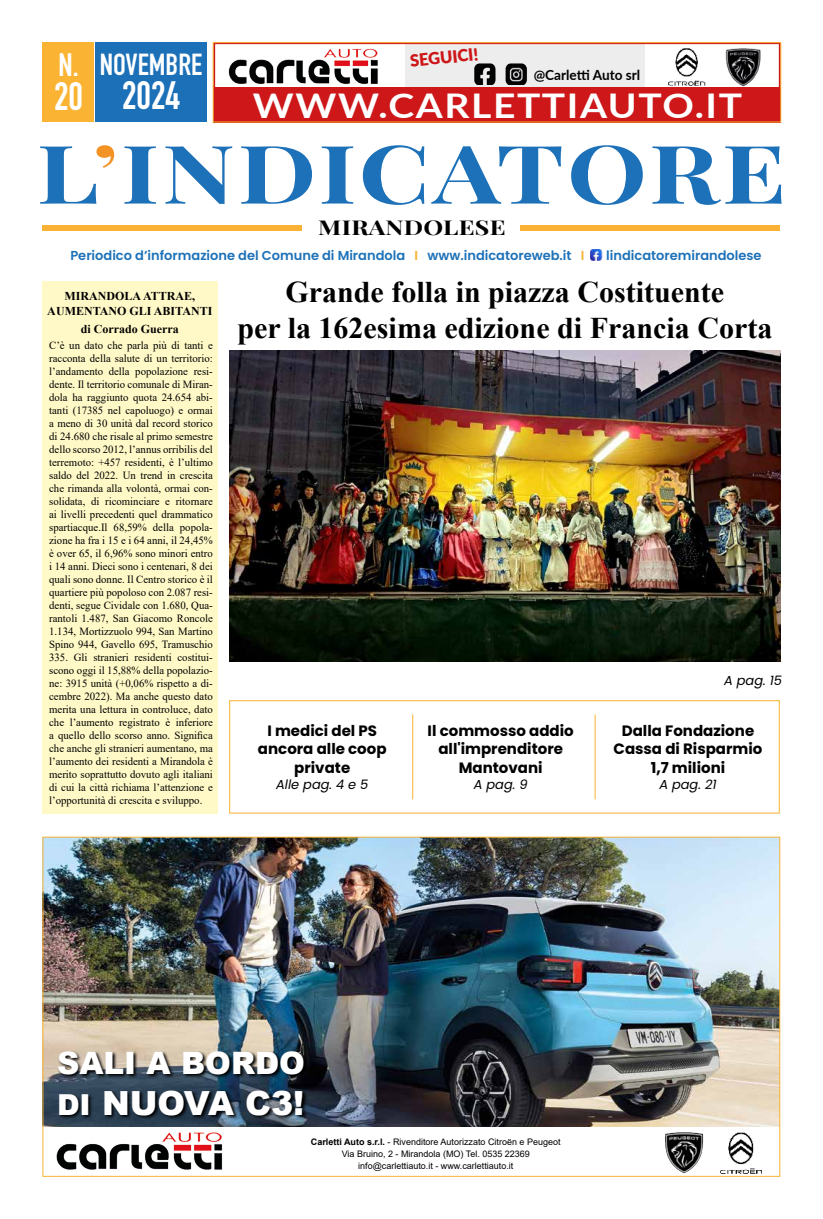
<style>
.page{position:relative;width:823px;height:1219px;background:#fff}
.page>*{position:absolute;margin:0;border:0;box-sizing:border-box;transform-origin:0 0}
.t1{font:700 81px "Playfair Display SC";letter-spacing:.025em;color:#1d71b8;scale:1.25 1}
.t2{font:700 39px "DIN Condensed";color:#fff}
.t3{font:700 34px "Lato";letter-spacing:.04em;color:#fff;scale:1.15 1}
.t4{font:900 33.3px "Arial";color:#fff}
.t5{font:700 32px "DIN Condensed";color:#fff}
.t6{font:900 30.9px "Arial";color:#fff}
.t7{font:700 30px/36px "Times New Roman";color:#000;text-align:center}
.t8{font:700 30px "DIN Condensed";color:#fff}
.t9{font:700 20px "Playfair Display SC";letter-spacing:.01em;color:#000;scale:1.25 1}
.t10{font:900 17px "Lato";color:#cd1719}
.t11{font:700 15px/18.6px "Poppins";color:#000;text-align:center}
.t12{font:700 14px "Lato";color:#000}
.t13{font:600 13px "Poppins";color:#1d71b8}
.t14{font:italic 13px "Poppins";color:#000}
.t15{font:700 12px/14.4px "Times New Roman";color:#000;text-align:center}
.t16{font:11px/13px "Times New Roman";color:#000;text-align:justify}
.t17{font:9px/12px "Arial";color:#000;text-align:center}
.s1{color:#f39325}
.s2{color:#f9b234}
.s3{font-size:28.9px}
.s4{font-weight:700}
</style>
<div class="page">
<div style="left:42px;top:42px;width:52px;height:79px;background:#fab333"></div>
<div style="left:95px;top:42px;width:112px;height:79px;background:#1c70b8"></div>
<svg style="left:214px;top:44px;width:564px;height:77px"></svg>
<img style="left:474px;top:63px;width:53px;height:22px">
<div style="left:212px;top:42px;width:568px;height:81px;border:1px solid #f9b234"></div>
<img style="left:56px;top:1132px;width:167px;height:38px">
<img style="left:720px;top:1132px;width:42px;height:42px">
<img style="left:665px;top:1132px;width:39px;height:42px">
<img style="left:44px;top:839px;width:733px;height:287px">
<svg style="left:57px;top:1051px;width:251px;height:69px;background:#303a43"></svg>
<div style="left:42px;top:225px;width:260px;height:6px;background:#f9b234"></div>
<div style="left:520px;top:225px;width:259px;height:6px;background:#f9b234"></div>
<svg style="left:590px;top:250px;width:12px;height:11px"></svg>
<div style="left:42px;top:281px;width:175px;height:533px;background:#fff9c7"></div>
<img style="left:229px;top:350px;width:550px;height:312px">
<div style="left:229px;top:700px;width:550px;height:114px;border:1px solid #f9b234"></div>
<hr style="left:594px;top:714px;width:1px;height:85px;background:#f9b234">
<hr style="left:412px;top:714px;width:1px;height:85px;background:#f9b234">
<h3 class="t5" style="left:58px;top:43px;width:22px">N.</h3>
<h2 class="t2" style="left:54px;top:70px;width:31px">20</h2>
<h3 class="t10" style="left:408px;top:48px;width:70px;rotate:-6deg">SEGUICI!</h3>
<h3 class="t8" style="left:100px;top:45px;width:104px">NOVEMBRE</h3>
<h2 class="t2" style="left:122px;top:70px;width:60px">2024</h2>
<h3 class="t3" style="left:253px;top:81px;width:426px">WWW.CARLETTIAUTO.IT</h3>
<p class="t12" style="left:533px;top:65px;width:108px">@Carletti Auto srl</p>
<h1 class="t1" style="left:37px;top:123px;width:600px">L<span class="s1">’</span>INDICATORE</h1>
<h3 class="t9" style="left:318px;top:215px;width:151px">MIRANDOLESE</h3>
<p class="t13" style="left:70px;top:248px;width:515px">Periodico d’informazione del Comune di Mirandola <span class="s2">I</span> www.indicatoreweb.it <span class="s2">I</span></p>
<p class="t13" style="left:606px;top:248px;width:157px">lindicatoremirandolese</p>
<p class="t15" style="left:47px;top:289px;width:166px">MIRANDOLA ATTRAE,<br>AUMENTANO GLI ABITANTI</p>
<p class="t15" style="left:81px;top:321px;width:99px">di Corrado Guerra</p>
<p class="t16" style="left:49px;top:338px;width:165px">C’è un dato che parla più di tanti e racconta della salute di un territorio: l’andamento della popolazione resi&shy;dente. Il territorio comunale di Miran&shy;dola ha raggiunto quota 24.654 abi&shy;tanti (17385 nel capoluogo) e ormai a meno di 30 unità dal record storico di 24.680 che risale al primo semestre dello scorso 2012, l’annus orribilis del terremoto: +457 residenti, è l’ultimo saldo del 2022. Un trend in crescita che rimanda alla volontà, ormai con&shy;solidata, di ricominciare e ritornare ai livelli precedenti quel drammatico spartiacque.Il 68,59% della popola&shy;zione ha fra i 15 e i 64 anni, il 24,45% è over 65, il 6,96% sono minori entro i 14 anni. Dieci sono i centenari, 8 dei quali sono donne. Il Centro storico è il quartiere più popoloso con 2.087 resi&shy;denti, segue Cividale con 1.680, Qua&shy;rantoli 1.487, San Giacomo Roncole 1.134, Mortizzuolo 994, San Martino Spino 944, Gavello 695, Tramuschio 335. Gli stranieri residenti costitui&shy;scono oggi il 15,88% della popolazio&shy;ne: 3915 unità (+0,06% rispetto a di&shy;cembre 2022). Ma anche questo dato merita una lettura in controluce, dato che l’aumento registrato è inferiore a quello dello scorso anno. Significa che anche gli stranieri aumentano, ma l’aumento dei residenti a Mirandola è merito soprattutto dovuto agli italiani di cui la città richiama l’attenzione e l’opportunità di crescita e sviluppo.</p>
<h3 class="t7" style="left:237px;top:273px;width:536px">Grande folla in piazza Costituente<br>per la 162esima edizione di Francia Corta</h3>
<h3 class="t11" style="left:258px;top:722px;width:130px">I medici del PS ancora alle coop private</h3>
<p class="t14" style="left:276px;top:777px;width:94px">Alle pag. 4 e 5</p>
<h3 class="t11" style="left:427px;top:722px;width:147px">Il commosso addio all'imprenditore<br>Mantovani</h3>
<p class="t14" style="left:473px;top:777px;width:55px">A pag. 9</p>
<p class="t14" style="left:723px;top:672px;width:59px">A pag. 15</p>
<h3 class="t11" style="left:613px;top:722px;width:150px">Dalla Fondazione<br>Cassa di Risparmio<br>1,7 milioni</h3>
<p class="t14" style="left:659px;top:777px;width:59px">A pag. 21</p>
<h3 class="t6" style="left:57px;top:1041px;width:249px">SALI A BORDO</h3>
<h3 class="t4" style="left:57px;top:1079px;width:249px"><span class="s3">DI</span> NUOVA C3!</h3>
<p class="t17" style="left:311px;top:1136px;width:251px"><span class="s4">Carletti Auto s.r.l.</span> - Rivenditore Autorizzato Citroën e Peugeot<br>Via Bruino, 2 - Mirandola (MO) Tel. 0535 22369 info@carlettiauto.it - www.carlettiauto.it</p>
</div>
